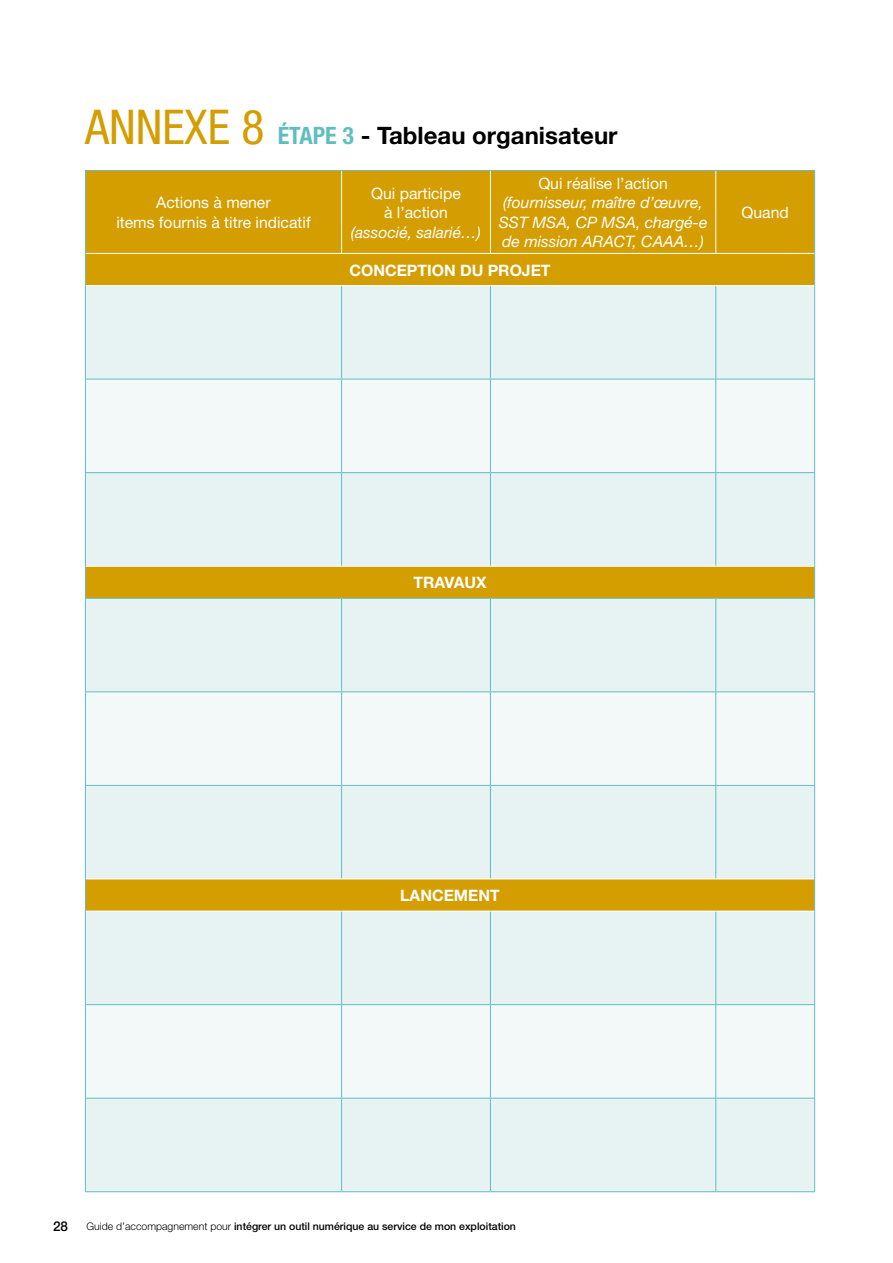
<style>
.page{position:relative;width:893px;height:1263px;background:#fff}
.page>*{position:absolute;margin:0;border:0;box-sizing:border-box;transform-origin:0 0}
.t1{font:condensed 48px "Helvetica Neue";color:#d49d00}
.t2{font:700 24px "Helvetica Neue";color:#000}
.t3{font:italic 15.75px/19.5px "Helvetica Neue";color:#fff}
.t4{font:15.75px/19.5px "Helvetica Neue";color:#fff;text-align:center}
.t5{font:700 15.75px "Helvetica Neue";color:#fff}
.t6{font:500 13.5px "Helvetica Neue";color:#000}
.t7{font:500 10.5px "Helvetica Neue";color:#000}
.s1{font-stretch:condensed;color:#61bebe}
.s2{font-weight:300}
</style>
<div class="page">
<div style="left:86px;top:171px;width:728px;height:114px;background:#d49d00"></div>
<div style="left:86px;top:286px;width:728px;height:905px;background:#e6f3f2"></div>
<svg style="left:86px;top:380px;width:728px;height:718px;fill:#e6f3f2"></svg>
<hr style="left:341px;top:171px;width:1px;height:82px;background:#fff">
<hr style="left:490px;top:171px;width:1px;height:82px;background:#fff">
<hr style="left:715px;top:171px;width:1px;height:82px;background:#fff">
<hr style="left:85px;top:285px;width:1px;height:94px;background:#61bebe">
<hr style="left:85px;top:379px;width:1px;height:93px;background:#61bebe">
<hr style="left:85px;top:473px;width:1px;height:93px;background:#61bebe">
<hr style="left:85px;top:692px;width:1px;height:93px;background:#61bebe">
<hr style="left:85px;top:786px;width:1px;height:93px;background:#61bebe">
<hr style="left:85px;top:911px;width:1px;height:93px;background:#61bebe">
<hr style="left:341px;top:286px;width:1px;height:93px;background:#61bebe">
<hr style="left:490px;top:286px;width:1px;height:93px;background:#61bebe">
<hr style="left:715px;top:286px;width:1px;height:93px;background:#61bebe">
<hr style="left:814px;top:285px;width:1px;height:94px;background:#61bebe">
<hr style="left:341px;top:379px;width:1px;height:93px;background:#61bebe">
<hr style="left:490px;top:379px;width:1px;height:93px;background:#61bebe">
<hr style="left:715px;top:379px;width:1px;height:93px;background:#61bebe">
<hr style="left:814px;top:379px;width:1px;height:93px;background:#61bebe">
<hr style="left:341px;top:473px;width:1px;height:93px;background:#61bebe">
<hr style="left:490px;top:473px;width:1px;height:93px;background:#61bebe">
<hr style="left:715px;top:473px;width:1px;height:93px;background:#61bebe">
<hr style="left:814px;top:473px;width:1px;height:93px;background:#61bebe">
<hr style="left:341px;top:599px;width:1px;height:92px;background:#61bebe">
<hr style="left:490px;top:599px;width:1px;height:92px;background:#61bebe">
<hr style="left:715px;top:599px;width:1px;height:92px;background:#61bebe">
<hr style="left:341px;top:692px;width:1px;height:93px;background:#61bebe">
<hr style="left:490px;top:692px;width:1px;height:93px;background:#61bebe">
<hr style="left:715px;top:692px;width:1px;height:93px;background:#61bebe">
<hr style="left:814px;top:692px;width:1px;height:93px;background:#61bebe">
<hr style="left:341px;top:786px;width:1px;height:92px;background:#61bebe">
<hr style="left:490px;top:786px;width:1px;height:92px;background:#61bebe">
<hr style="left:715px;top:786px;width:1px;height:92px;background:#61bebe">
<hr style="left:814px;top:786px;width:1px;height:93px;background:#61bebe">
<hr style="left:341px;top:911px;width:1px;height:93px;background:#61bebe">
<hr style="left:490px;top:911px;width:1px;height:93px;background:#61bebe">
<hr style="left:715px;top:911px;width:1px;height:93px;background:#61bebe">
<hr style="left:814px;top:911px;width:1px;height:93px;background:#61bebe">
<hr style="left:341px;top:1005px;width:1px;height:93px;background:#61bebe">
<hr style="left:490px;top:1005px;width:1px;height:93px;background:#61bebe">
<hr style="left:715px;top:1005px;width:1px;height:93px;background:#61bebe">
<hr style="left:341px;top:1098px;width:1px;height:93px;background:#61bebe">
<hr style="left:490px;top:1098px;width:1px;height:93px;background:#61bebe">
<hr style="left:715px;top:1098px;width:1px;height:93px;background:#61bebe">
<hr style="left:85px;top:379px;width:257px;height:1px;background:#61bebe">
<hr style="left:342px;top:379px;width:148px;height:1px;background:#61bebe">
<hr style="left:490px;top:379px;width:226px;height:1px;background:#61bebe">
<hr style="left:716px;top:379px;width:99px;height:1px;background:#61bebe">
<hr style="left:85px;top:472px;width:257px;height:1px;background:#61bebe">
<hr style="left:342px;top:472px;width:148px;height:1px;background:#61bebe">
<hr style="left:490px;top:472px;width:226px;height:1px;background:#61bebe">
<hr style="left:716px;top:472px;width:99px;height:1px;background:#61bebe">
<hr style="left:85px;top:598px;width:257px;height:1px;background:#61bebe">
<hr style="left:342px;top:598px;width:148px;height:1px;background:#61bebe">
<hr style="left:490px;top:598px;width:226px;height:1px;background:#61bebe">
<hr style="left:716px;top:598px;width:99px;height:1px;background:#61bebe">
<hr style="left:85px;top:1004px;width:257px;height:1px;background:#61bebe">
<hr style="left:342px;top:1004px;width:148px;height:1px;background:#61bebe">
<hr style="left:490px;top:1004px;width:226px;height:1px;background:#61bebe">
<hr style="left:716px;top:1004px;width:99px;height:1px;background:#61bebe">
<hr style="left:86px;top:253px;width:256px;height:1px;background:#fff">
<hr style="left:342px;top:253px;width:148px;height:1px;background:#fff">
<hr style="left:490px;top:253px;width:226px;height:1px;background:#fff">
<hr style="left:716px;top:253px;width:98px;height:1px;background:#fff">
<hr style="left:86px;top:566px;width:256px;height:1px;background:#fff">
<hr style="left:342px;top:566px;width:148px;height:1px;background:#fff">
<hr style="left:490px;top:566px;width:226px;height:1px;background:#fff">
<hr style="left:716px;top:566px;width:98px;height:1px;background:#fff">
<hr style="left:86px;top:878px;width:256px;height:1px;background:#fff">
<hr style="left:342px;top:878px;width:148px;height:1px;background:#fff">
<hr style="left:490px;top:878px;width:226px;height:1px;background:#fff">
<hr style="left:716px;top:878px;width:98px;height:1px;background:#fff">
<hr style="left:86px;top:911px;width:256px;height:1px;background:#fff">
<hr style="left:342px;top:911px;width:148px;height:1px;background:#fff">
<hr style="left:490px;top:911px;width:226px;height:1px;background:#fff">
<hr style="left:716px;top:911px;width:98px;height:1px;background:#fff">
<hr style="left:85px;top:566px;width:1px;height:32px;background:#61bebe">
<hr style="left:814px;top:566px;width:1px;height:32px;background:#61bebe">
<hr style="left:85px;top:253px;width:1px;height:32px;background:#61bebe">
<hr style="left:814px;top:253px;width:1px;height:32px;background:#61bebe">
<hr style="left:85px;top:171px;width:1px;height:82px;background:#61bebe">
<hr style="left:814px;top:171px;width:1px;height:82px;background:#61bebe">
<hr style="left:85px;top:170px;width:257px;height:1px;background:#61bebe">
<hr style="left:342px;top:170px;width:148px;height:1px;background:#61bebe">
<hr style="left:490px;top:170px;width:226px;height:1px;background:#61bebe">
<hr style="left:716px;top:170px;width:99px;height:1px;background:#61bebe">
<hr style="left:85px;top:879px;width:1px;height:32px;background:#61bebe">
<hr style="left:814px;top:879px;width:1px;height:32px;background:#61bebe">
<hr style="left:85px;top:1005px;width:1px;height:93px;background:#61bebe">
<hr style="left:814px;top:1005px;width:1px;height:93px;background:#61bebe">
<hr style="left:85px;top:1098px;width:257px;height:1px;background:#61bebe">
<hr style="left:85px;top:1098px;width:1px;height:93px;background:#61bebe">
<hr style="left:342px;top:1098px;width:148px;height:1px;background:#61bebe">
<hr style="left:490px;top:1098px;width:226px;height:1px;background:#61bebe">
<hr style="left:716px;top:1098px;width:99px;height:1px;background:#61bebe">
<hr style="left:814px;top:1098px;width:1px;height:93px;background:#61bebe">
<hr style="left:85px;top:1191px;width:257px;height:1px;background:#61bebe">
<hr style="left:342px;top:1191px;width:148px;height:1px;background:#61bebe">
<hr style="left:490px;top:1191px;width:226px;height:1px;background:#61bebe">
<hr style="left:716px;top:1191px;width:99px;height:1px;background:#61bebe">
<hr style="left:85px;top:599px;width:1px;height:92px;background:#61bebe">
<hr style="left:814px;top:599px;width:1px;height:92px;background:#61bebe">
<hr style="left:85px;top:691px;width:257px;height:1px;background:#61bebe">
<hr style="left:342px;top:691px;width:148px;height:1px;background:#61bebe">
<hr style="left:490px;top:691px;width:226px;height:1px;background:#61bebe">
<hr style="left:716px;top:691px;width:99px;height:1px;background:#61bebe">
<hr style="left:85px;top:785px;width:257px;height:1px;background:#61bebe">
<hr style="left:342px;top:785px;width:148px;height:1px;background:#61bebe">
<hr style="left:490px;top:785px;width:226px;height:1px;background:#61bebe">
<hr style="left:716px;top:785px;width:99px;height:1px;background:#61bebe">
<h1 class="t1" style="left:85px;top:99px;width:181px">ANNEXE 8</h1>
<h2 class="t2" style="left:278px;top:121px;width:341px"><span class="s1">ÉTAPE 3</span> - Tableau organisateur</h2>
<p class="t4" style="left:538px;top:173px;width:131px">Qui réalise l’action</p>
<p class="t3" style="left:499px;top:193px;width:210px">(fournisseur, maître d’œuvre,<br>SST MSA, CP MSA, chargé-e de mission ARACT, CAAA…)</p>
<p class="t4" style="left:742px;top:203px;width:49px">Quand</p>
<p class="t5" style="left:349px;top:260px;width:202px">CONCEPTION DU PROJET</p>
<p class="t4" style="left:116px;top:193px;width:196px">Actions à mener<br>items fournis à titre indicatif</p>
<p class="t4" style="left:371px;top:183px;width:91px">Qui participe à l’action</p>
<p class="t3" style="left:351px;top:222px;width:132px">(associé, salarié…)</p>
<p class="t5" style="left:413px;top:573px;width:75px">TRAVAUX</p>
<p class="t5" style="left:400px;top:886px;width:101px">LANCEMENT</p>
<p class="t6" style="left:53px;top:1218px;width:17px">28</p>
<p class="t7" style="left:86px;top:1220px;width:431px"><span class="s2">Guide d’accompagnement pour</span> intégrer un outil numérique au service de mon exploitation</p>
</div>
